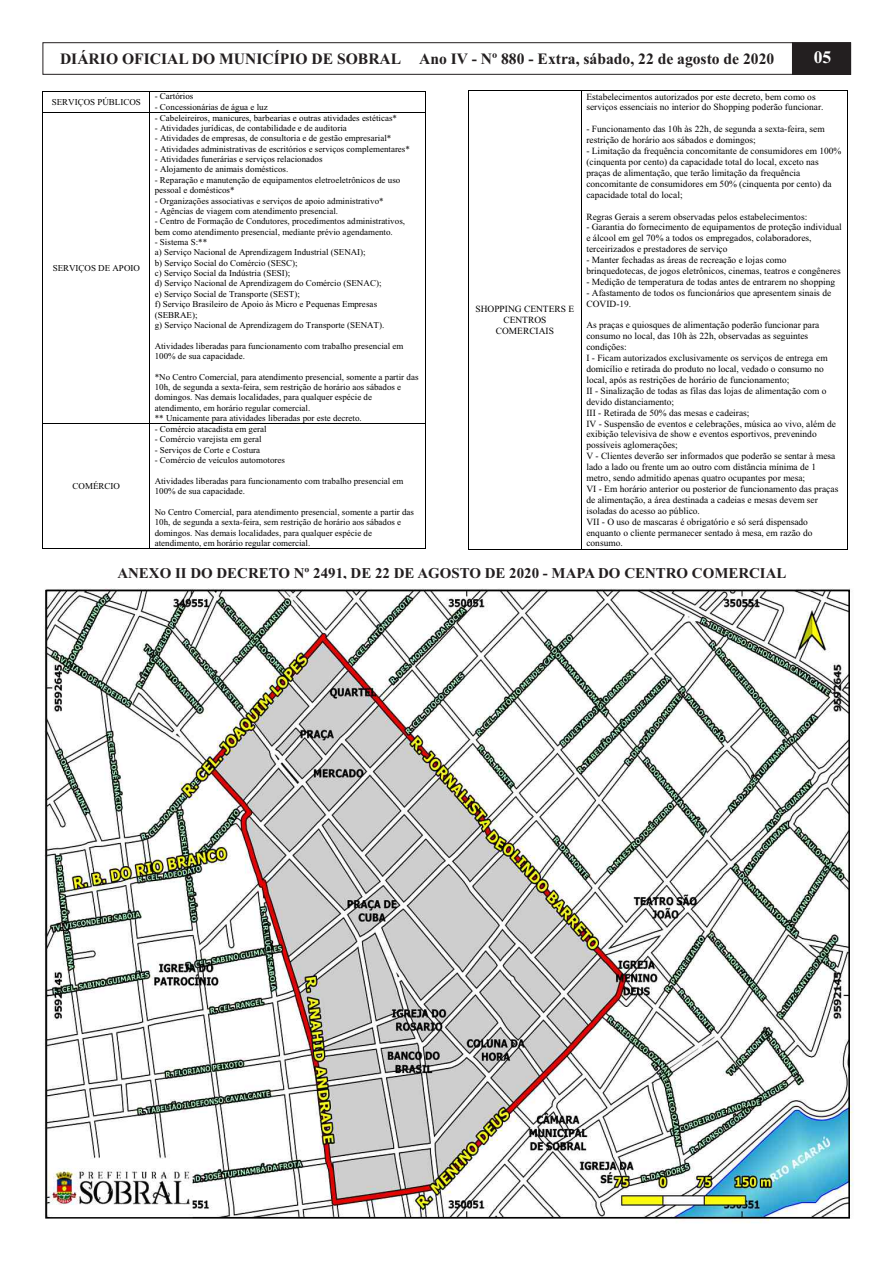
<style>
.page{position:relative;width:893px;height:1263px;background:#fff}
.page>*{position:absolute;margin:0;border:0;box-sizing:border-box;transform-origin:0 0}
.t1{font:700 17.55px "Times New Roman";color:#fff}
.t2{font:700 15.75px "Times New Roman";color:#231f20}
.t3{font:700 15px "Times New Roman";color:#231f20}
.t4{font:9.45px/10.9px "Times New Roman";color:#000}
.t5{font:9px/10.4px "Times New Roman";color:#000}
</style>
<div class="page">
<svg style="left:42px;top:42px;width:809px;height:33px"></svg>
<hr style="left:792px;top:42px;width:1px;height:32px;background:#231f20">
<hr style="left:43px;top:91px;width:107px;height:1px;background:#000">
<hr style="left:150px;top:91px;width:275px;height:1px;background:#000">
<hr style="left:43px;top:112px;width:107px;height:1px;background:#000">
<hr style="left:150px;top:112px;width:275px;height:1px;background:#000">
<svg style="left:425px;top:91px;width:1px;height:21px"></svg>
<hr style="left:43px;top:112px;width:1px;height:311px;background:#000">
<hr style="left:150px;top:112px;width:1px;height:311px;background:#000">
<hr style="left:425px;top:112px;width:1px;height:311px;background:#000">
<hr style="left:43px;top:423px;width:107px;height:1px;background:#000">
<hr style="left:150px;top:423px;width:275px;height:1px;background:#000">
<hr style="left:43px;top:424px;width:1px;height:124px;background:#000">
<hr style="left:43px;top:548px;width:107px;height:1px;background:#000">
<hr style="left:150px;top:424px;width:1px;height:124px;background:#000">
<hr style="left:150px;top:548px;width:275px;height:1px;background:#000">
<hr style="left:425px;top:424px;width:1px;height:124px;background:#000">
<hr style="left:469px;top:91px;width:112px;height:1px;background:#000">
<hr style="left:581px;top:91px;width:267px;height:1px;background:#000">
<hr style="left:468px;top:91px;width:1px;height:458px;background:#000">
<hr style="left:469px;top:549px;width:112px;height:1px;background:#000">
<hr style="left:581px;top:91px;width:1px;height:458px;background:#000">
<hr style="left:581px;top:549px;width:267px;height:1px;background:#000">
<hr style="left:848px;top:91px;width:1px;height:458px;background:#000">
<img style="left:44px;top:588px;width:810px;height:635px">
<h2 class="t2" style="left:60px;top:54px;width:716px">DIÁRIO OFICIAL DO MUNICÍPIO DE SOBRAL Ano IV - Nº 880 - Extra, sábado, 22 de agosto de 2020</h2>
<h1 class="t1" style="left:814px;top:51px;width:19px">05</h1>
<p class="t5" style="left:52px;top:97px;width:91px">SERVIÇOS PÚBLICOS</p>
<p class="t4" style="left:586px;top:92px;width:239px">Estabelecimentos autorizados por este decreto, bem como os serviços essenciais no interior do Shopping poderão funcionar.</p>
<p class="t4" style="left:586px;top:125px;width:240px">- Funcionamento das 10h às 22h, de segunda a sexta-feira, sem restrição de horário aos sábados e domingos;</p>
<p class="t4" style="left:586px;top:146px;width:257px">- Limitação da frequência concomitante de consumidores em 100% (cinquenta por cento) da capacidade total do local, exceto nas praças de alimentação, que terão limitação da frequência concomitante de consumidores em 50% (cinquenta por cento) da capacidade total do local;</p>
<p class="t4" style="left:586px;top:212px;width:222px">Regras Gerais a serem observadas pelos estabelecimentos:</p>
<p class="t4" style="left:586px;top:223px;width:257px">- Garantia do fornecimento de equipamentos de proteção individual e álcool em gel 70% a todos os empregados, colaboradores, terceirizados e prestadores de serviço</p>
<p class="t4" style="left:586px;top:255px;width:256px">- Manter fechadas as áreas de recreação e lojas como brinquedotecas, de jogos eletrônicos, cinemas, teatros e congêneres</p>
<p class="t4" style="left:586px;top:277px;width:250px">- Medição de temperatura de todas antes de entrarem no shopping</p>
<p class="t4" style="left:586px;top:288px;width:246px">- Afastamento de todos os funcionários que apresentem sinais de<br>COVID-19.</p>
<p class="t4" style="left:586px;top:321px;width:253px">As praças e quiosques de alimentação poderão funcionar para consumo no local, das 10h às 22h, observadas as seguintes condições:<br>I - Ficam autorizados exclusivamente os serviços de entrega em domicílio e retirada do produto no local, vedado o consumo no local, após as restrições de horário de funcionamento;<br>II - Sinalização de todas as filas das lojas de alimentação com o devido distanciamento;<br>III - Retirada de 50% das mesas e cadeiras;<br>IV - Suspensão de eventos e celebrações, música ao vivo, além de exibição televisiva de show e eventos esportivos, prevenindo possíveis aglomerações;<br>V - Clientes deverão ser informados que poderão se sentar à mesa lado a lado ou frente um ao outro com distância mínima de 1 metro, sendo admitido apenas quatro ocupantes por mesa;<br>VI - Em horário anterior ou posterior de funcionamento das praças de alimentação, a área destinada a cadeias e mesas devem ser isoladas do acesso ao público.<br>VII - O uso de mascaras é obrigatório e só será dispensado enquanto o cliente permanecer sentado à mesa, em razão do consumo.</p>
<h3 class="t3" style="left:117px;top:568px;width:671px">ANEXO II DO DECRETO Nº 2491, DE 22 DE AGOSTO DE 2020 - MAPA DO CENTRO COMERCIAL</h3>
<p class="t5" style="left:155px;top:92px;width:40px">- Cartórios</p>
<p class="t5" style="left:155px;top:102px;width:114px">- Concessionárias de água e luz</p>
<p class="t5" style="left:155px;top:113px;width:244px">- Cabeleireiros, manicures, barbearias e outras atividades estéticas*</p>
<p class="t5" style="left:155px;top:124px;width:194px">- Atividades jurídicas, de contabilidade e de auditoria</p>
<p class="t5" style="left:155px;top:134px;width:238px">- Atividades de empresas, de consultoria e de gestão empresarial*</p>
<p class="t5" style="left:155px;top:144px;width:257px">- Atividades administrativas de escritórios e serviços complementares*</p>
<p class="t5" style="left:155px;top:155px;width:169px">- Atividades funerárias e serviços relacionados</p>
<p class="t5" style="left:155px;top:165px;width:135px">- Alojamento de animais domésticos.</p>
<p class="t5" style="left:155px;top:175px;width:247px">- Reparação e manutenção de equipamentos eletroeletrônicos de uso pessoal e domésticos*</p>
<p class="t5" style="left:155px;top:196px;width:230px">- Organizações associativas e serviços de apoio administrativo*</p>
<p class="t5" style="left:155px;top:207px;width:185px">- Agências de viagem com atendimento presencial.</p>
<p class="t5" style="left:155px;top:217px;width:252px">- Centro de Formação de Condutores, procedimentos administrativos, bem como atendimento presencial, mediante prévio agendamento.</p>
<p class="t5" style="left:155px;top:238px;width:231px">- Sistema S:**<br>a) Serviço Nacional de Aprendizagem Industrial (SENAI);<br>b) Serviço Social do Comércio (SESC);<br>c) Serviço Social da Indústria (SESI);<br>d) Serviço Nacional de Aprendizagem do Comércio (SENAC); e) Serviço Social de Transporte (SEST);<br>f) Serviço Brasileiro de Apoio às Micro e Pequenas Empresas (SEBRAE);<br>g) Serviço Nacional de Aprendizagem do Transporte (SENAT).</p>
<p class="t5" style="left:155px;top:341px;width:250px">Atividades liberadas para funcionamento com trabalho presencial em<br>100% de sua capacidade.</p>
<p class="t5" style="left:155px;top:372px;width:265px">*No Centro Comercial, para atendimento presencial, somente a partir das 10h, de segunda a sexta-feira, sem restrição de horário aos sábados e domingos. Nas demais localidades, para qualquer espécie de atendimento, em horário regular comercial.<br>** Unicamente para atividades liberadas por este decreto.</p>
<p class="t5" style="left:53px;top:263px;width:89px">SERVIÇOS DE APOIO</p>
<p class="t4" style="left:475px;top:305px;width:100px;text-align:center">SHOPPING CENTERS E<br>CENTROS<br>COMERCIAIS</p>
<p class="t5" style="left:155px;top:425px;width:113px">- Comércio atacadista em geral</p>
<p class="t5" style="left:155px;top:435px;width:108px">- Comércio varejista em geral</p>
<p class="t5" style="left:155px;top:445px;width:107px">- Serviços de Corte e Costura</p>
<p class="t5" style="left:155px;top:456px;width:132px">- Comércio de veículos automotores</p>
<p class="t5" style="left:155px;top:476px;width:250px">Atividades liberadas para funcionamento com trabalho presencial em<br>100% de sua capacidade.</p>
<p class="t5" style="left:155px;top:508px;width:261px">No Centro Comercial, para atendimento presencial, somente a partir das 10h, de segunda a sexta-feira, sem restrição de horário aos sábados e domingos. Nas demais localidades, para qualquer espécie de atendimento, em horário regular comercial.</p>
<p class="t5" style="left:73px;top:482px;width:49px">COMÉRCIO</p>
</div>
